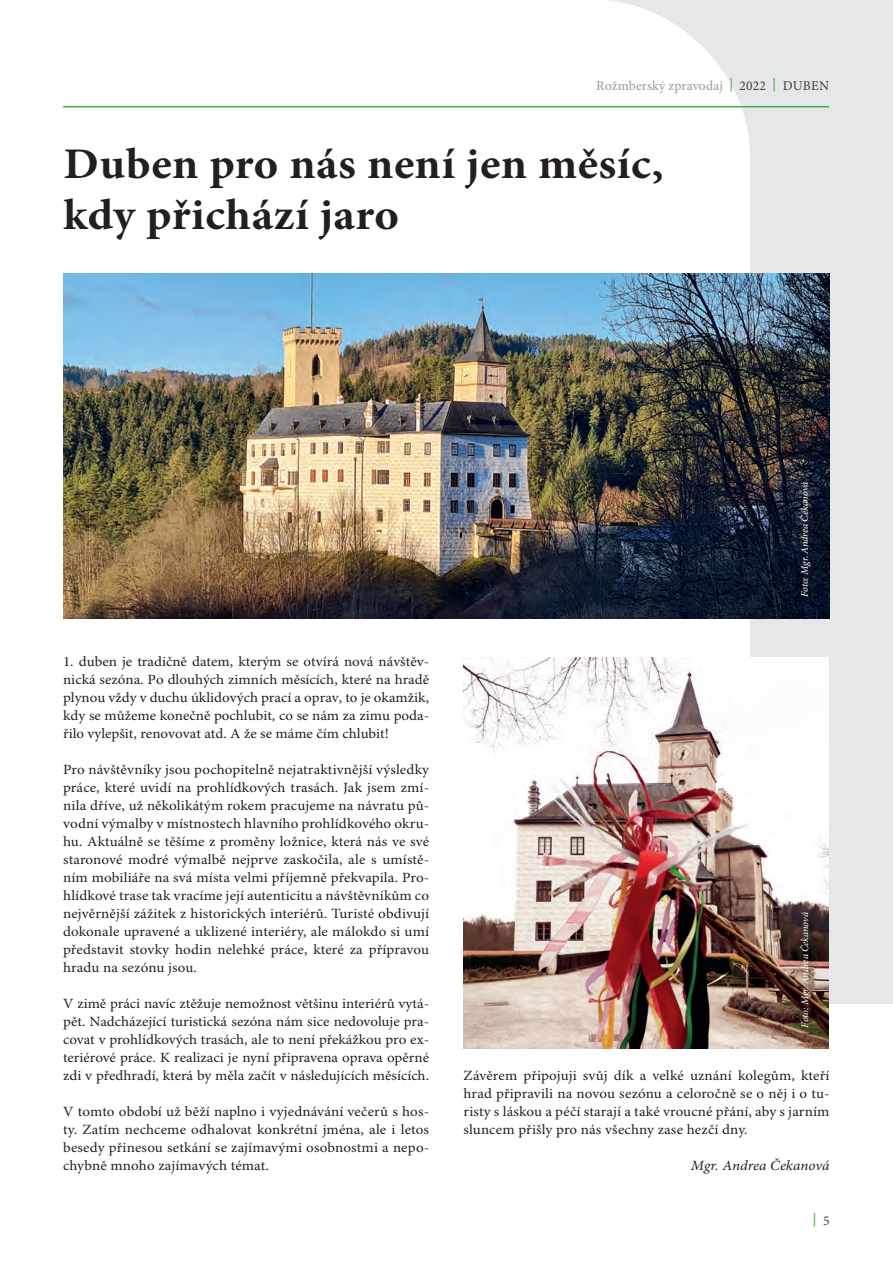
<style>
.page{position:relative;width:893px;height:1263px;background:#fff}
.page>*{position:absolute;margin:0;border:0;box-sizing:border-box;transform-origin:0 0}
.t1{font:700 43.65px/51px "Minion Pro";letter-spacing:.01em;color:#231f20;scale:1.06 1}
.t2{font:14.1px/18px "Minion Pro";color:#231f20;text-align:justify;scale:1.06 1}
.t3{font:italic 14.1px "Minion Pro";letter-spacing:.005em;color:#231f20;scale:1.06 1}
.t4{font:500 13.5px "Minion Pro";letter-spacing:.005em;color:#9d9fa2}
.t5{font:italic 9.9px "Minion Pro";letter-spacing:-.02em;color:#fff;scale:1.06 1}
.s1{font-weight:700;color:#56b455}
.s2{font-weight:400;color:#3e3e3f}
</style>
<div class="page">
<svg style="left:597px;top:0;width:295px;height:1049px;fill:#e6e7e9"></svg>
<hr style="left:63px;top:106px;width:765px;height:1px;background:#40ae49">
<img style="left:63px;top:273px;width:765px;height:345px">
<svg style="left:797px;top:477px;width:18px;height:123px;background:#111a2b"></svg>
<img style="left:463px;top:657px;width:365px;height:391px">
<img style="left:793px;top:903px;width:27px;height:131px">
<p class="t4" style="left:596px;top:77px;width:234px">Rožmberský zpravodaj <span class="s1">|</span> <span class="s2">2022</span> <span class="s1">|</span> <span class="s2">DUBEN</span></p>
<h1 class="t1" style="left:63px;top:140px;width:567px">Duben pro nás není jen měsíc, kdy přichází jaro</h1>
<p class="t5" style="left:798px;top:597px;width:110px;rotate:-90deg">Foto: Mgr. Andrea Čekanová</p>
<p class="t2" style="left:63px;top:653px;width:347px">1. duben je tradičně datem, kterým se otvírá nová návštěv&shy;nická sezóna. Po dlouhých zimních měsících, které na hradě plynou vždy v duchu úklidových prací a oprav, to je okamžik, kdy se můžeme konečně pochlubit, co se nám za zimu poda&shy;řilo vylepšit, renovovat atd. A že se máme čím chlubit!</p>
<p class="t2" style="left:63px;top:761px;width:347px">Pro návštěvníky jsou pochopitelně nejatraktivnější výsledky práce, které uvidí na prohlídkových trasách. Jak jsem zmí&shy;nila dříve, už několikátým rokem pracujeme na návratu pů&shy;vodní výmalby v místnostech hlavního prohlídkového okru&shy;hu. Aktuálně se těšíme z proměny ložnice, která nás ve své staronové modré výmalbě nejprve zaskočila, ale s umístě&shy;ním mobiliáře na svá místa velmi příjemně překvapila. Pro&shy;hlídkové trase tak vracíme její autenticitu a návštěvníkům co nejvěrnější zážitek z historických interiérů. Turisté obdivují dokonale upravené a uklizené interiéry, ale málokdo si umí představit stovky hodin nelehké práce, které za přípravou hradu na sezónu jsou.</p>
<p class="t2" style="left:63px;top:995px;width:346px">V zimě práci navíc ztěžuje nemožnost většinu interiérů vytá&shy;pět. Nadcházející turistická sezóna nám sice nedovoluje pra&shy;covat v prohlídkových trasách, ale to není překážkou pro ex&shy;teriérové práce. K realizaci je nyní připravena oprava opěrné zdi v předhradí, která by měla začít v následujících měsících.</p>
<p class="t2" style="left:63px;top:1103px;width:347px">V tomto období už běží naplno i vyjednávání večerů s hos&shy;ty. Zatím nechceme odhalovat konkrétní jména, ale i letos besedy přinesou setkání se zajímavými osobnostmi a nepo&shy;chybně mnoho zajímavých témat.</p>
<p class="t5" style="left:798px;top:1027px;width:110px;rotate:-90deg">Foto: Mgr. Andrea Čekanová</p>
<p class="t2" style="left:463px;top:1067px;width:346px">Závěrem připojuji svůj dík a velké uznání kolegům, kteří hrad připravili na novou sezónu a celoročně se o něj i o tu&shy;risty s láskou a péčí starají a také vroucné přání, aby s jarním sluncem přišly pro nás všechny zase hezčí dny.</p>
<p class="t3" style="left:690px;top:1157px;width:132px">Mgr. Andrea Čekanová</p>
</div>
